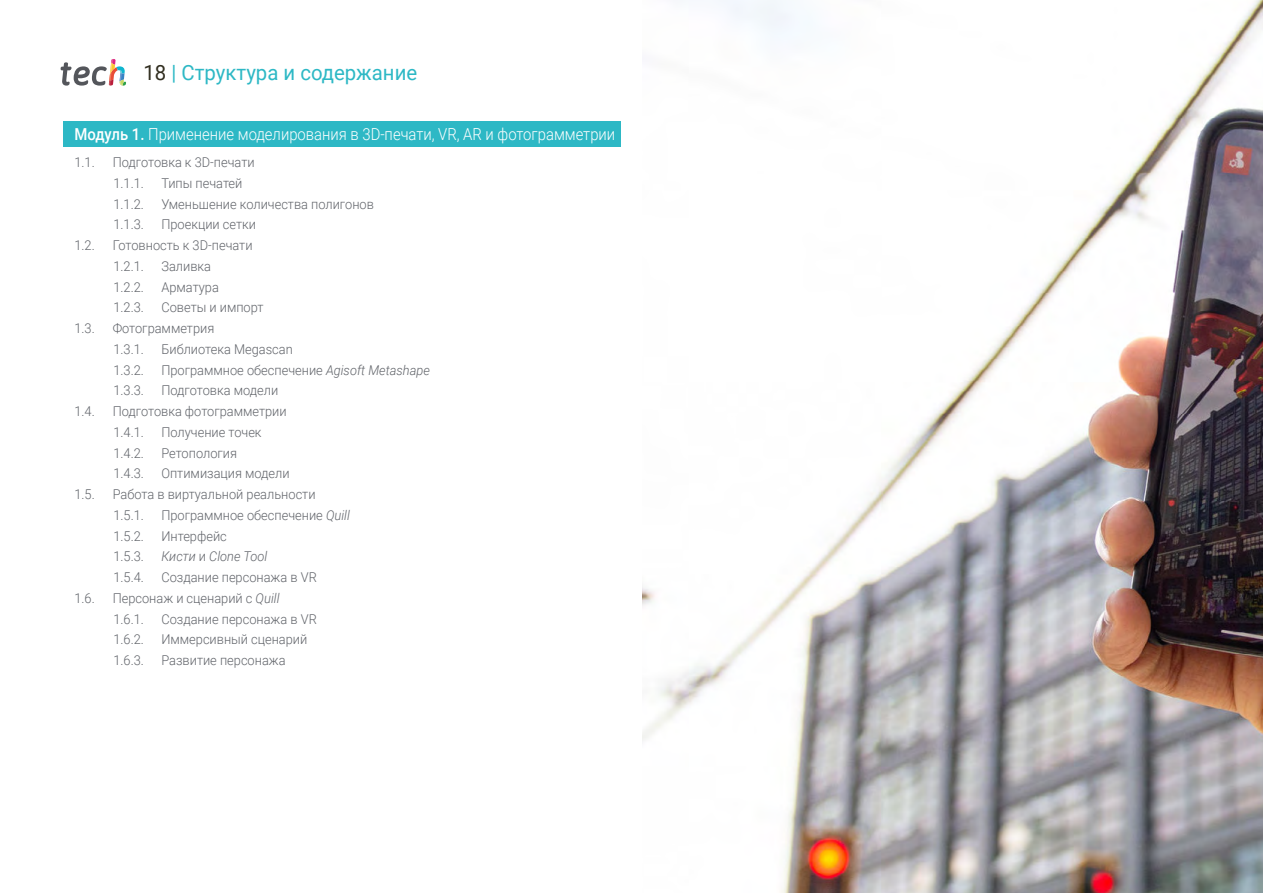
<style>
.page{position:relative;width:1263px;height:893px;background:#fff}
.page>*{position:absolute;margin:0;border:0;box-sizing:border-box;transform-origin:0 0}
.t1{font:21px "Roboto";color:#2db8c5}
.t2{font:300 16.5px "Roboto";color:#fff;scale:.9 1}
.t3{font:300 13.5px/20.7px "Roboto";color:#61646a;scale:.95 1}
.t4{font:italic 300 13.5px "Roboto";color:#61646a;scale:.95 1}
.s1{color:#312e20}
.s2{font-weight:500}
.s3{font-style:italic}
.s4{font-style:normal}
</style>
<div class="page">
<div style="left:63px;top:121px;width:558px;height:25px;background:#2db8c5"></div>
<img style="left:642px;top:0;width:621px;height:893px">
<svg style="left:61px;top:59px;width:65px;height:27px"></svg>
<h1 class="t1" style="left:144px;top:57px;width:275px"><span class="s1">18</span> | Структура и содержание</h1>
<p class="t2" style="left:74px;top:123px;width:602px"><span class="s2">Модуль 1.</span> Применение моделирования в 3D-печати, VR, AR и фотограмметрии</p>
<p class="t3" style="left:74px;top:151px;width:23px">1.1.</p>
<p class="t3" style="left:113px;top:151px;width:151px">Подготовка к 3D-печати<br>1.1.1.</p>
<p class="t3" style="left:161px;top:172px;width:87px">Типы печатей</p>
<p class="t3" style="left:113px;top:193px;width:34px">1.1.2.</p>
<p class="t3" style="left:161px;top:193px;width:225px">Уменьшение количества полигонов</p>
<p class="t3" style="left:113px;top:214px;width:34px">1.1.3.</p>
<p class="t3" style="left:161px;top:214px;width:101px">Проекции сетки</p>
<p class="t3" style="left:74px;top:234px;width:23px">1.2.</p>
<p class="t3" style="left:113px;top:234px;width:149px">Готовность к 3D-печати<br>1.2.1.</p>
<p class="t3" style="left:161px;top:255px;width:54px">Заливка</p>
<p class="t3" style="left:113px;top:276px;width:34px">1.2.2.</p>
<p class="t3" style="left:161px;top:276px;width:62px">Арматура</p>
<p class="t3" style="left:113px;top:297px;width:34px">1.2.3.</p>
<p class="t3" style="left:161px;top:297px;width:109px">Советы и импорт</p>
<p class="t3" style="left:74px;top:317px;width:23px">1.3.</p>
<p class="t3" style="left:113px;top:317px;width:108px">Фотограмметрия<br>1.3.1.</p>
<p class="t3" style="left:161px;top:338px;width:140px">Библиотека Megascan</p>
<p class="t3" style="left:113px;top:359px;width:34px">1.3.2.</p>
<p class="t3" style="left:161px;top:359px;width:284px">Программное обеспечение <span class="s3">Agisoft Metashape</span></p>
<p class="t3" style="left:113px;top:380px;width:34px">1.3.3.</p>
<p class="t3" style="left:161px;top:380px;width:124px">Подготовка модели</p>
<p class="t3" style="left:74px;top:400px;width:23px">1.4.</p>
<p class="t3" style="left:113px;top:400px;width:185px">Подготовка фотограмметрии<br>1.4.1.</p>
<p class="t3" style="left:161px;top:421px;width:107px">Получение точек</p>
<p class="t3" style="left:113px;top:442px;width:34px">1.4.2.</p>
<p class="t3" style="left:161px;top:442px;width:81px">Ретопология</p>
<p class="t3" style="left:113px;top:463px;width:34px">1.4.3.</p>
<p class="t3" style="left:161px;top:463px;width:136px">Оптимизация модели</p>
<p class="t3" style="left:74px;top:483px;width:23px">1.5.</p>
<p class="t3" style="left:113px;top:483px;width:215px">Работа в виртуальной реальности<br>1.5.1.</p>
<p class="t3" style="left:161px;top:504px;width:200px">Программное обеспечение <span class="s3">Quill</span></p>
<p class="t3" style="left:113px;top:525px;width:34px">1.5.2.</p>
<p class="t3" style="left:161px;top:525px;width:70px">Интерфейс</p>
<p class="t3" style="left:113px;top:546px;width:34px">1.5.3.</p>
<p class="t4" style="left:161px;top:547px;width:113px">Кисти <span class="s4">и</span> Clone Tool</p>
<p class="t3" style="left:113px;top:566px;width:34px">1.5.4.</p>
<p class="t3" style="left:161px;top:566px;width:165px">Создание персонажа в VR</p>
<p class="t3" style="left:74px;top:587px;width:23px">1.6.</p>
<p class="t3" style="left:113px;top:587px;width:177px">Персонаж и сценарий с <span class="s3">Quill<br></span>1.6.1.</p>
<p class="t3" style="left:161px;top:608px;width:165px">Создание персонажа в VR</p>
<p class="t3" style="left:113px;top:629px;width:34px">1.6.2.</p>
<p class="t3" style="left:161px;top:629px;width:155px">Иммерсивный сценарий</p>
<p class="t3" style="left:113px;top:649px;width:34px">1.6.3.</p>
<p class="t3" style="left:161px;top:649px;width:132px">Развитие персонажа</p>
</div>
